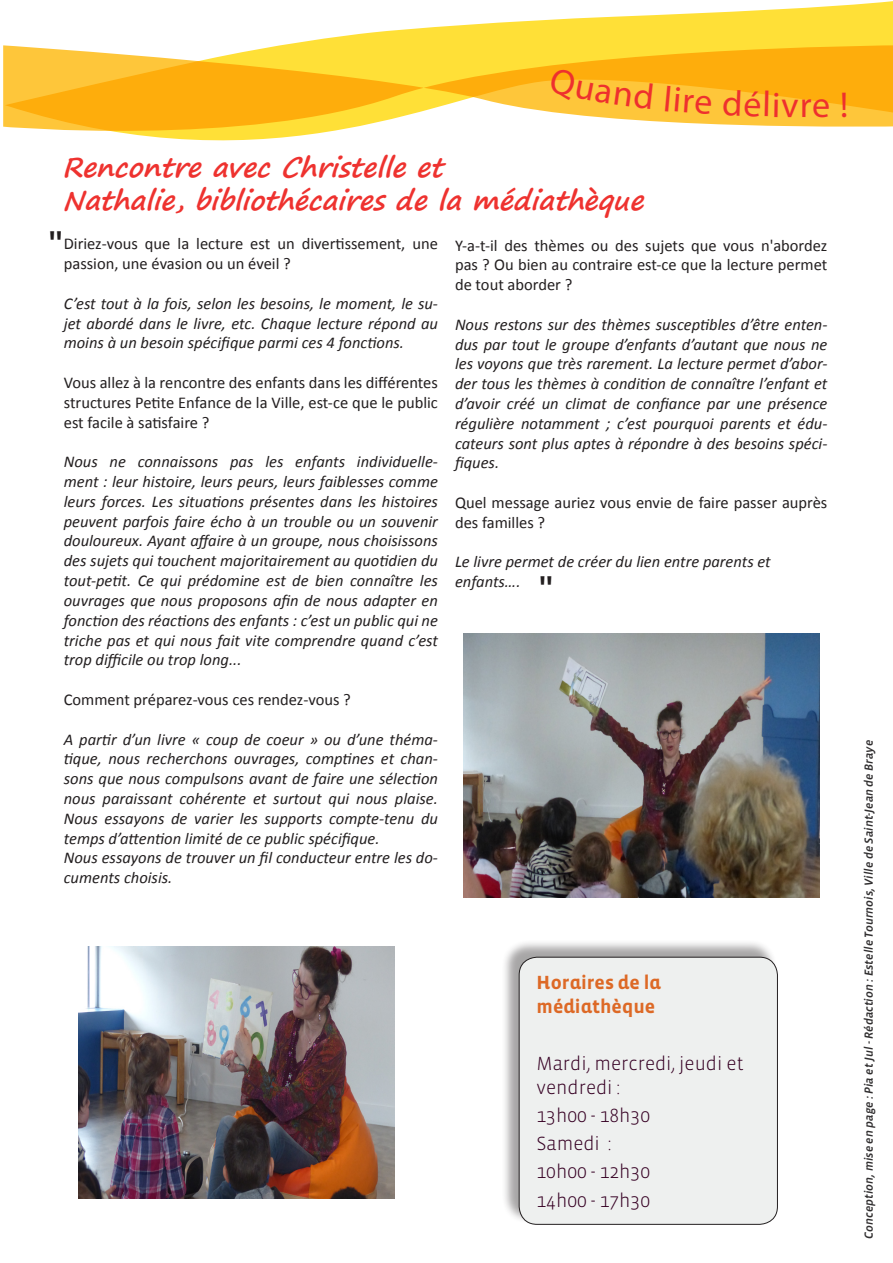
<style>
.page{position:relative;width:893px;height:1263px;background:#fff}
.page>*{position:absolute;margin:0;border:0;box-sizing:border-box;transform-origin:0 0}
.t1{font:36px "Consolas";color:#231f20}
.t2{font:36px "Myriad Pro";color:#ee302e}
.t3{font:italic 700 27px "Segoe Print";color:#ee322f}
.t4{font:300 19.5px/24px "Vista Sans";color:#360023}
.t5{font:700 19.5px/24px "Vista Sans Alt";color:#dd6926}
.t6{font:italic 16.5px/19.8px "Calibri";color:#231f20;text-align:justify}
.t7{font:16.5px/19.8px "Calibri";color:#231f20}
.t8{font:italic 12px "Vista Sans Med";color:#312f30}
</style>
<div class="page">
<div style="left:501px;top:939px;width:276px;height:285px;background:#231f20;opacity:.4"></div>
<div style="left:519px;top:957px;width:258px;height:267px;background:#eef0ef;border-radius:18px"></div>
<div style="left:519px;top:957px;width:259px;height:268px;border:1px solid #231f20;border-radius:18px"></div>
<img style="left:79px;top:946px;width:315px;height:252px">
<img style="left:463px;top:634px;width:357px;height:263px">
<svg style="left:5px;top:1px;width:888px;height:140px"></svg>
<svg style="left:548px;top:67px;width:105px;height:43px;background:#febe2b"></svg>
<svg style="left:665px;top:85px;width:47px;height:30px"></svg>
<svg style="left:723px;top:89px;width:75px;height:28px;background:#fec132"></svg>
<svg style="left:842px;top:93px;width:4px;height:24px"></svg>
<h1 class="t2" style="left:800px;top:83px;width:32px">re</h1>
<p class="t3" style="left:63px;top:143px;width:390px">Rencontre avec Christelle et</p>
<p class="t3" style="left:63px;top:175px;width:591px">Nathalie, bibliothécaires de la médiathèque</p>
<p class="t7" style="left:64px;top:234px;width:376px">Diriez-vous que la lecture est un divertissement, une passion, une évasion ou un éveil ?</p>
<p class="t6" style="left:64px;top:293px;width:376px">C’est tout à la fois, selon les besoins, le moment, le su&shy;jet abordé dans le livre, etc. Chaque lecture répond au moins à un besoin spécifique parmi ces 4 fonctions.</p>
<p class="t7" style="left:64px;top:373px;width:376px;text-align:justify">Vous allez à la rencontre des enfants dans les différentes structures Petite Enfance de la Ville, est-ce que le public est facile à satisfaire ?</p>
<p class="t6" style="left:64px;top:451px;width:376px">Nous ne connaissons pas les enfants individuelle&shy;ment : leur histoire, leurs peurs, leurs faiblesses comme leurs forces. Les situations présentes dans les histoires peuvent parfois faire écho à un trouble ou un souvenir douloureux. Ayant affaire à un groupe, nous choisissons des sujets qui touchent majoritairement au quotidien du tout-petit. Ce qui prédomine est de bien connaître les ouvrages que nous proposons afin de nous adapter en fonction des réactions des enfants : c’est un public qui ne triche pas et qui nous fait vite comprendre quand c’est trop difficile ou trop long...</p>
<p class="t7" style="left:64px;top:690px;width:289px">Comment préparez-vous ces rendez-vous ?</p>
<p class="t6" style="left:64px;top:728px;width:376px">A partir d’un livre « coup de coeur » ou d’une théma&shy;tique, nous recherchons ouvrages, comptines et chan&shy;sons que nous compulsons avant de faire une sélection nous paraissant cohérente et surtout qui nous plaise.<br>Nous essayons de varier les supports compte-tenu du temps d’attention limité de ce public spécifique.</p>
<p class="t6" style="left:64px;top:847px;width:376px">Nous essayons de trouver un fil conducteur entre les do&shy;cuments choisis.</p>
<p class="t1" style="left:46px;top:220px;width:21px">"</p>
<p class="t7" style="left:455px;top:235px;width:374px;text-align:justify">Y-a-t-il des thèmes ou des sujets que vous n'abordez pas ? Ou bien au contraire est-ce que la lecture permet de tout aborder ?</p>
<p class="t6" style="left:455px;top:314px;width:374px">Nous restons sur des thèmes susceptibles d’être enten&shy;dus par tout le groupe d’enfants d’autant que nous ne les voyons que très rarement. La lecture permet d’abor&shy;der tous les thèmes à condition de connaître l’enfant et d’avoir créé un climat de confiance par une présence régulière notamment ; c’est pourquoi parents et édu&shy;cateurs sont plus aptes à répondre à des besoins spéci&shy;fiques.</p>
<p class="t7" style="left:455px;top:493px;width:374px">Quel message auriez vous envie de faire passer auprès des familles ?</p>
<p class="t6" style="left:455px;top:551px;width:317px">Le livre permet de créer du lien entre parents et</p>
<p class="t6" style="left:455px;top:571px;width:67px">enfants….</p>
<p class="t1" style="left:536px;top:564px;width:21px">"</p>
<p class="t5" style="left:536px;top:971px;width:126px">Horaires de la médiathèque</p>
<p class="t4" style="left:536px;top:1051px;width:209px">Mardi, mercredi, jeudi et vendredi :</p>
<p class="t4" style="left:536px;top:1104px;width:115px">13h00 - 18h30</p>
<p class="t4" style="left:536px;top:1132px;width:77px">Samedi :</p>
<p class="t4" style="left:536px;top:1160px;width:115px">10h00 - 12h30</p>
<p class="t4" style="left:536px;top:1188px;width:115px">14h00 - 17h30</p>
<p class="t8" style="left:863px;top:1238px;width:500px;rotate:-90deg">Conception, mise en page : Pia et Jul - Rédaction : Estelle Tournois, Ville de Saint-Jean de Braye</p>
</div>
